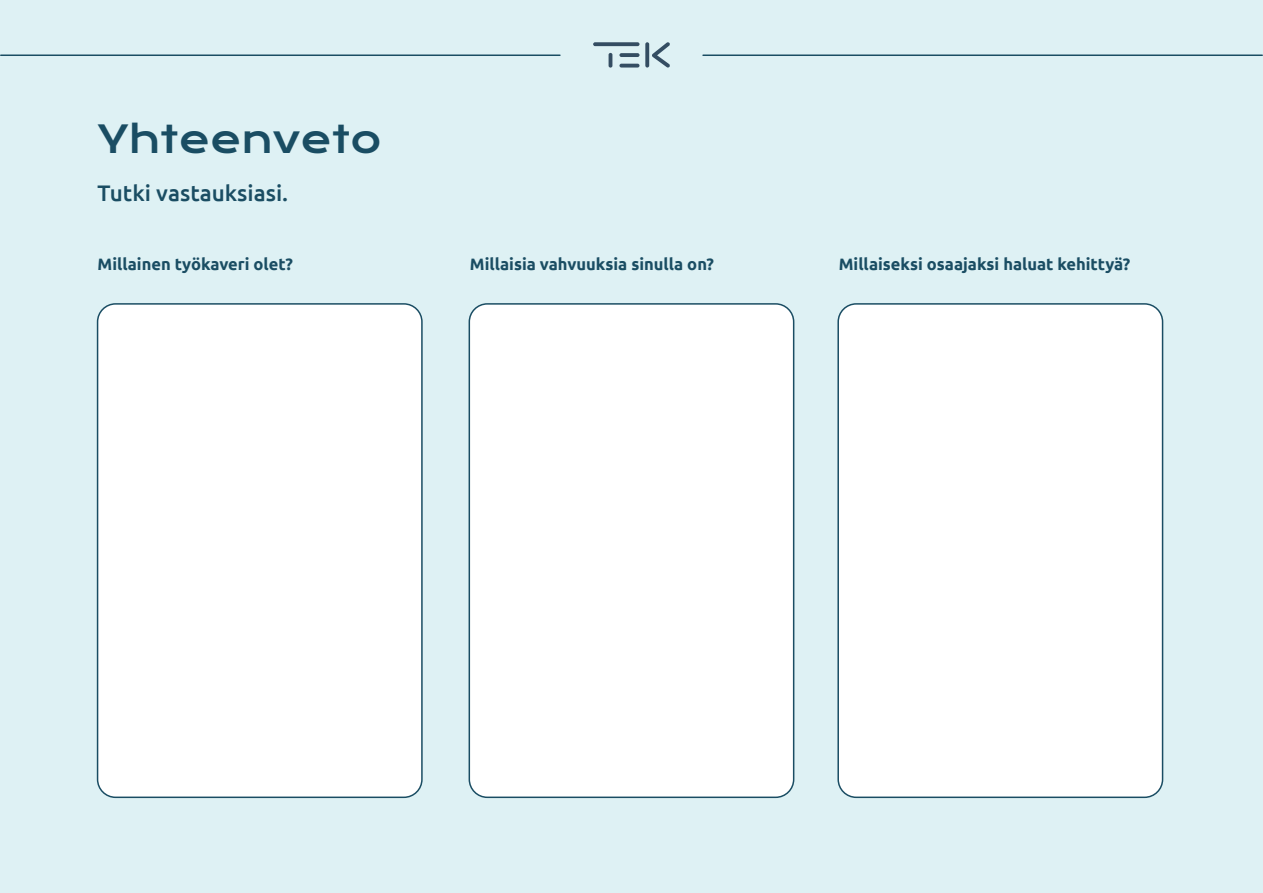
<style>
.page{position:relative;width:1263px;height:893px;background:#def1f4}
.page>*{position:absolute;margin:0;border:0;box-sizing:border-box;transform-origin:0 0}
.väliotsikko_2{font:37.5px "Krona One";color:#1a4d63}
.tehtävät{font:500 22.5px "Ubuntu";color:#1a4d63}
.väliotsikko_2-2{font:700 16.5px "Ubuntu";color:#1a4d63}
</style>
<div class="page">
<hr style="left:1px;top:54px;width:559px;height:2px;background:#1a4d63">
<hr style="left:703px;top:54px;width:559px;height:2px;background:#1a4d63">
<svg style="left:652px;top:42px;width:18px;height:26px"></svg>
<svg style="left:593px;top:42px;width:46px;height:4px"></svg>
<hr style="left:609px;top:53px;width:3px;height:15px;background:#344d62;border-radius:2px">
<svg style="left:645px;top:42px;width:4px;height:26px"></svg>
<svg style="left:619px;top:53px;width:20px;height:4px"></svg>
<svg style="left:619px;top:64px;width:20px;height:4px"></svg>
<div style="left:98px;top:304px;width:324px;height:493px;background:#fff;border-radius:18px"></div>
<div style="left:97px;top:303px;width:326px;height:495px;border:2px solid #1a4d63;border-radius:18px"></div>
<div style="left:469px;top:304px;width:325px;height:493px;background:#fff;border-radius:18px"></div>
<div style="left:469px;top:303px;width:325px;height:495px;border:2px solid #1a4d63;border-radius:18px"></div>
<div style="left:838px;top:304px;width:324px;height:493px;background:#fff;border-radius:18px"></div>
<div style="left:837px;top:303px;width:326px;height:495px;border:2px solid #1a4d63;border-radius:18px"></div>
<p class="väliotsikko_2" style="left:98px;top:116px;width:285px">Yhteenveto</p>
<p class="tehtävät" style="left:98px;top:179px;width:192px">Tutki vastauksiasi.</p>
<p class="väliotsikko_2-2" style="left:98px;top:254px;width:197px">Millainen työkaveri olet?</p>
<p class="väliotsikko_2-2" style="left:470px;top:254px;width:245px">Millaisia vahvuuksia sinulla on?</p>
<p class="väliotsikko_2-2" style="left:839px;top:254px;width:293px">Millaiseksi osaajaksi haluat kehittyä?</p>
</div>
